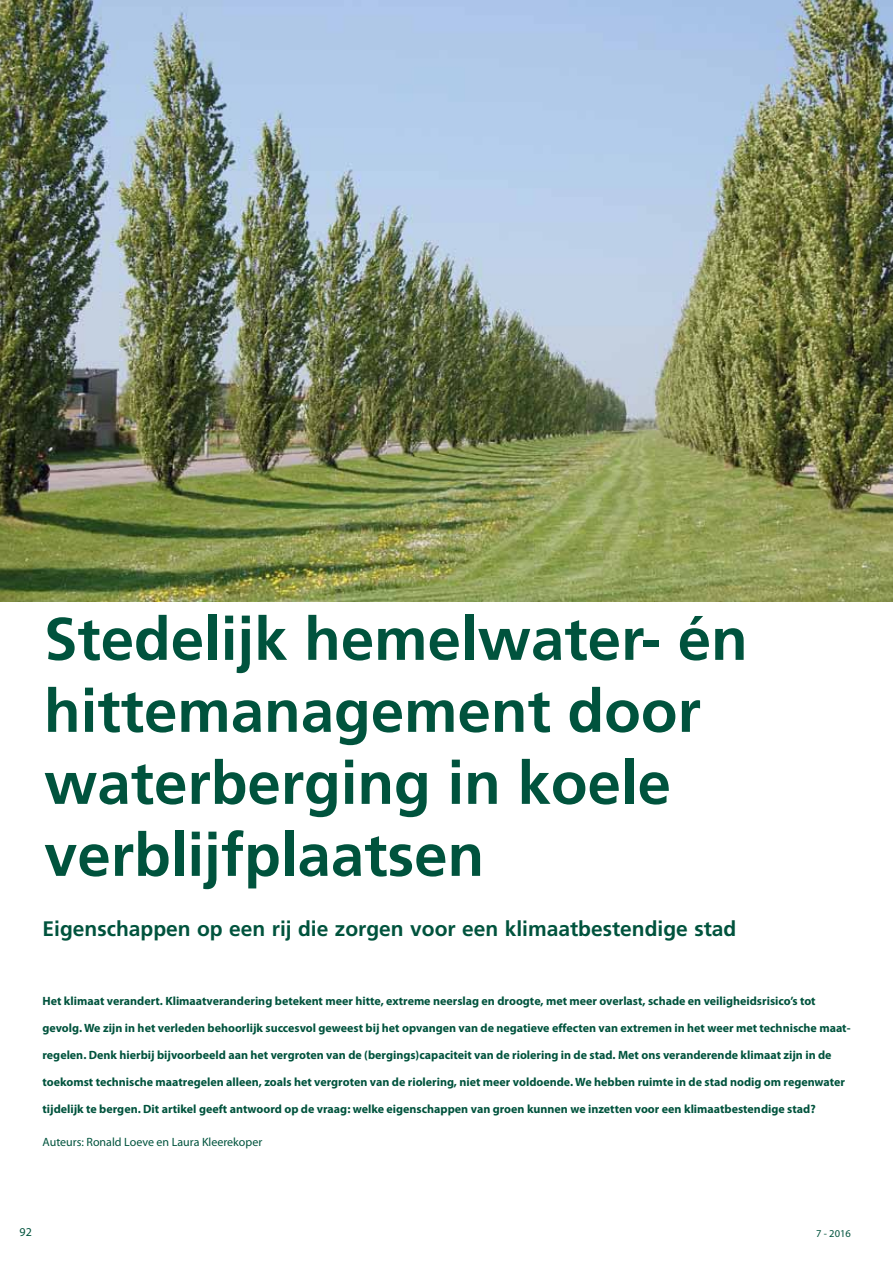
<style>
.page{position:relative;width:893px;height:1263px;background:#fff}
.page>*{position:absolute;margin:0;border:0;box-sizing:border-box;transform-origin:0 0}
.t1{font:700 60px/72px "Frutiger";color:#00533d}
.t2{font:700 21px "Frutiger";color:#00533d}
.t3{font:700 12px "Myriad Pro";color:#00533d}
.t4{font:12px "Myriad Pro";color:#00533d}
.t5{font:10.5px "Myriad Pro";color:#00533d}
</style>
<div class="page">
<img style="left:0;top:0;width:893px;height:602px">
<h1 class="t1" style="left:44px;top:602px;width:705px">Stedelijk hemelwater- én hittemanagement door waterberging in koele verblijfplaatsen</h1>
<h2 class="t2" style="left:43px;top:916px;width:695px">Eigenschappen op een rij die zorgen voor een klimaatbestendige stad</h2>
<p class="t3" style="left:43px;top:993px;width:775px">Het klimaat verandert. Klimaatverandering betekent meer hitte, extreme neerslag en droogte, met meer overlast, schade en veiligheidsrisico’s tot</p>
<p class="t3" style="left:43px;top:1020px;width:809px">gevolg. We zijn in het verleden behoorlijk succesvol geweest bij het opvangen van de negatieve effecten van extremen in het weer met technische maat-</p>
<p class="t3" style="left:43px;top:1047px;width:791px">regelen. Denk hierbij bijvoorbeeld aan het vergroten van de (bergings)capaciteit van de riolering in de stad. Met ons veranderende klimaat zijn in de</p>
<p class="t3" style="left:43px;top:1074px;width:804px">toekomst technische maatregelen alleen, zoals het vergroten van de riolering, niet meer voldoende. We hebben ruimte in de stad nodig om regenwater</p>
<p class="t3" style="left:43px;top:1101px;width:775px">tijdelijk te bergen. Dit artikel geeft antwoord op de vraag: welke eigenschappen van groen kunnen we inzetten voor een klimaatbestendige stad?</p>
<p class="t4" style="left:43px;top:1135px;width:221px">Auteurs: Ronald Loeve en Laura Kleerekoper</p>
<p class="t4" style="left:20px;top:1224px;width:14px">92</p>
<p class="t5" style="left:816px;top:1227px;width:36px">7 - 2016</p>
</div>
